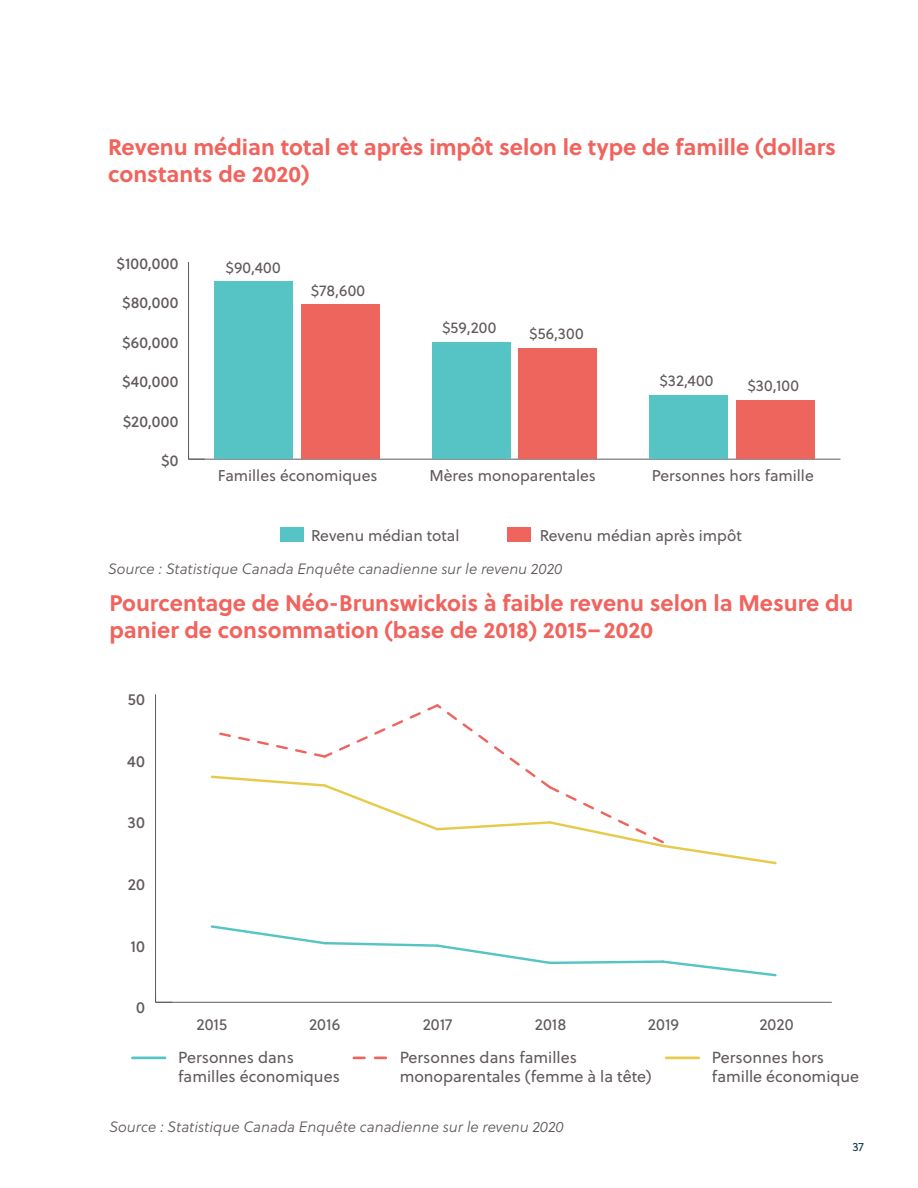
<style>
.page{position:relative;width:918px;height:1188px;background:#fff}
.page>*{position:absolute;margin:0;border:0;box-sizing:border-box;transform-origin:0 0}
.t1{font:700 22.5px/27px "Soleil";color:#f1645e}
.t2{font:16.05px/19.2px "Soleil";color:#615a5c}
.t3{font:16.05px "Soleil Bk";letter-spacing:.01em;color:#615a5c}
.t4{font:15.6px "Soleil";color:#615a5c}
.t5{font:15.6px "Soleil Bk";letter-spacing:.015em;color:#615a5c}
.t6{font:italic 15px "Soleil Lt";color:#60595b}
.t7{font:12px "Soleil";color:#123d4b}
</style>
<div class="page">
<hr style="left:189px;top:459px;width:652px;height:1px;background:#615a5c">
<hr style="left:188px;top:262px;width:1px;height:197px;background:#615a5c">
<svg style="left:188px;top:455px;width:17px;height:5px"></svg>
<div style="left:302px;top:304px;width:78px;height:155px;background:#ee655e"></div>
<div style="left:519px;top:348px;width:78px;height:111px;background:#ee655e"></div>
<div style="left:736px;top:400px;width:78px;height:59px;background:#ee655e"></div>
<div style="left:215px;top:281px;width:78px;height:178px;background:#56c4c4"></div>
<div style="left:432px;top:343px;width:78px;height:116px;background:#56c4c4"></div>
<div style="left:649px;top:395px;width:78px;height:64px;background:#56c4c4"></div>
<div style="left:280px;top:527px;width:24px;height:15px;background:#56c4c4"></div>
<div style="left:507px;top:527px;width:24px;height:15px;background:#ee655e"></div>
<hr style="left:156px;top:1002px;width:676px;height:1px;background:#615a5c">
<hr style="left:155px;top:694px;width:1px;height:308px;background:#615a5c">
<svg style="left:155px;top:995px;width:17px;height:8px"></svg>
<svg style="left:210px;top:704px;width:567px;height:161px"></svg>
<svg style="left:210px;top:925px;width:567px;height:52px"></svg>
<hr style="left:132px;top:1057px;width:33px;height:2px;background:#56c4c4">
<svg style="left:354px;top:1057px;width:33px;height:2px"></svg>
<hr style="left:666px;top:1057px;width:33px;height:2px;background:#e6ca4c">
<p class="t1" style="left:108px;top:133px;width:730px">Revenu médian total et après impôt selon le type de famille (dollars constants de 2020)</p>
<p class="t5" style="left:117px;top:252px;width:63px">$100,000</p>
<p class="t4" style="left:225px;top:256px;width:57px">$90,400</p>
<p class="t5" style="left:122px;top:291px;width:58px">$80,000</p>
<p class="t5" style="left:122px;top:331px;width:58px">$60,000</p>
<p class="t5" style="left:122px;top:370px;width:58px">$40,000</p>
<p class="t5" style="left:123px;top:409px;width:57px">$20,000</p>
<p class="t4" style="left:311px;top:279px;width:56px">$78,600</p>
<p class="t4" style="left:442px;top:316px;width:56px">$59,200</p>
<p class="t4" style="left:529px;top:322px;width:56px">$56,300</p>
<p class="t4" style="left:659px;top:370px;width:56px">$32,400</p>
<p class="t4" style="left:747px;top:375px;width:53px">$30,100</p>
<p class="t5" style="left:161px;top:449px;width:19px">$0</p>
<p class="t4" style="left:218px;top:465px;width:161px">Familles économiques</p>
<p class="t4" style="left:430px;top:465px;width:168px">Mères monoparentales</p>
<p class="t4" style="left:652px;top:465px;width:164px">Personnes hors famille</p>
<p class="t4" style="left:311px;top:524px;width:150px">Revenu médian total</p>
<p class="t4" style="left:540px;top:524px;width:204px">Revenu médian après impôt</p>
<p class="t6" style="left:108px;top:559px;width:456px">Source : Statistique Canada Enquête canadienne sur le revenu 2020</p>
<p class="t1" style="left:110px;top:588px;width:746px">Pourcentage de Néo-Brunswickois à faible revenu selon la Mesure du panier de consommation (base de 2018) 2015– 2020</p>
<p class="t3" style="left:128px;top:687px;width:19px">50</p>
<p class="t3" style="left:127px;top:749px;width:19px">40</p>
<p class="t3" style="left:128px;top:811px;width:19px">30</p>
<p class="t3" style="left:128px;top:872px;width:19px">20</p>
<p class="t3" style="left:131px;top:934px;width:16px">10</p>
<p class="t3" style="left:136px;top:995px;width:10px">0</p>
<p class="t2" style="left:196px;top:1015px;width:32px">2015</p>
<p class="t2" style="left:309px;top:1015px;width:33px">2016</p>
<p class="t2" style="left:423px;top:1015px;width:31px">2017</p>
<p class="t2" style="left:535px;top:1015px;width:33px">2018</p>
<p class="t2" style="left:648px;top:1015px;width:33px">2019</p>
<p class="t2" style="left:759px;top:1015px;width:36px">2020</p>
<p class="t2" style="left:178px;top:1048px;width:163px">Personnes dans familles économiques</p>
<p class="t2" style="left:400px;top:1048px;width:253px">Personnes dans familles monoparentales (femme à la tête)</p>
<p class="t2" style="left:712px;top:1048px;width:149px">Personnes hors famille économique</p>
<p class="t6" style="left:110px;top:1116px;width:456px">Source : Statistique Canada Enquête canadienne sur le revenu 2020</p>
<p class="t7" style="left:852px;top:1138px;width:13px">37</p>
</div>
